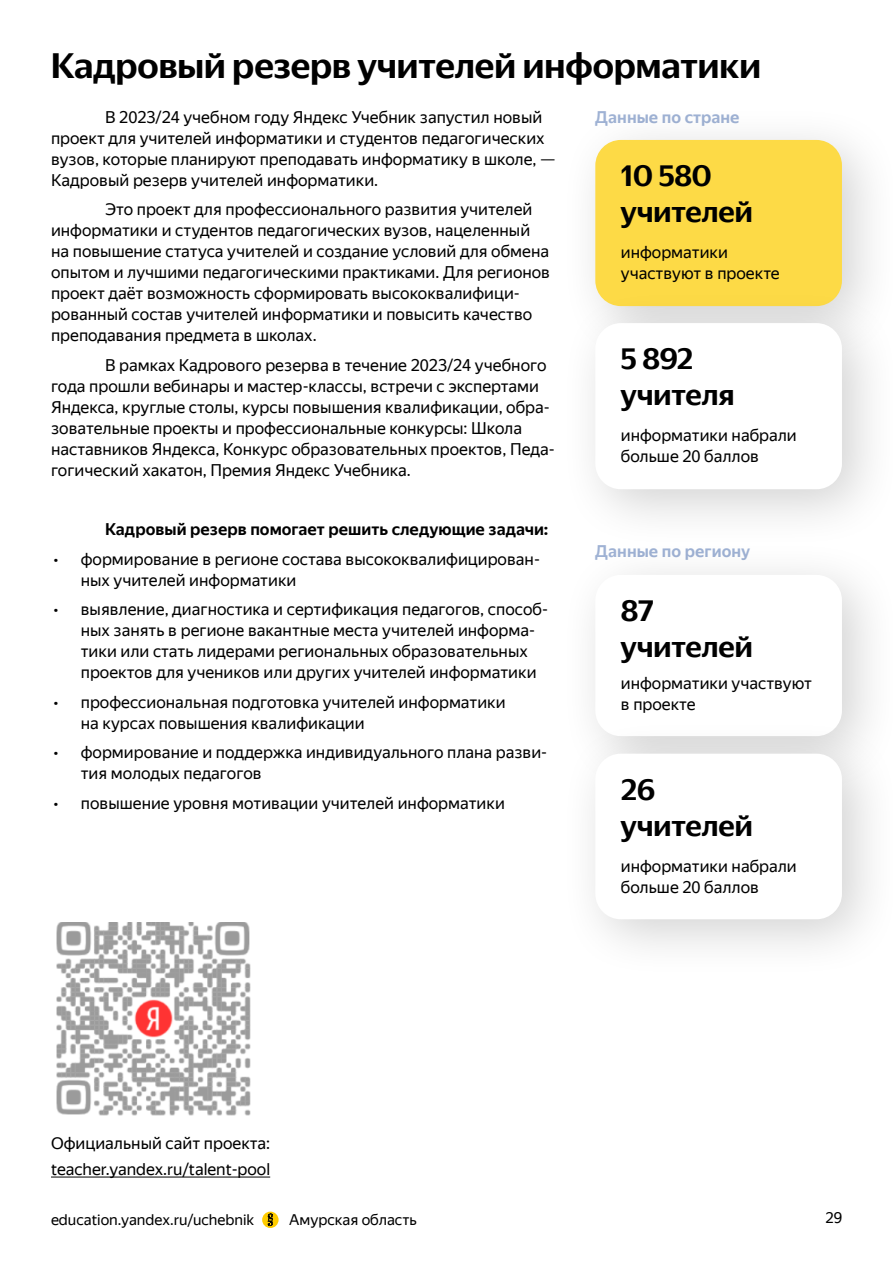
<style>
.page{position:relative;width:893px;height:1263px;background:#fff}
.page>*{position:absolute;margin:0;border:0;box-sizing:border-box;transform-origin:0 0}
.t1{font:700 36px "YS Display";color:#000}
.t2{font:700 30px/36px "YS Display";color:#000}
.Paragraph_S{font:16.5px/21px "YS Text";color:#000}
.Paragraph_S-2{font:700 16.5px "YS Text";color:#000}
.Paragraph_S-3{font:700 16.5px "YS Text";color:#9fb2d4}
.Paragraph_XS{font:15px "YS Text";color:#000}
</style>
<div class="page">
<svg style="left:262px;top:1212px;width:17px;height:16px"></svg>
<svg style="left:268px;top:1213px;width:5px;height:13px"></svg>
<img style="left:56px;top:923px;width:195px;height:193px">
<div style="left:560px;top:104px;width:333px;height:262px;background:#000;opacity:.18"></div>
<div style="left:595px;top:140px;width:247px;height:166px;background:#fdda46;border-radius:26px"></div>
<hr style="left:51px;top:1176px;width:219px;height:1px;background:#000">
<div style="left:560px;top:288px;width:333px;height:261px;background:#000;opacity:.18"></div>
<div style="left:595px;top:323px;width:247px;height:166px;background:#fff;border-radius:26px"></div>
<div style="left:560px;top:539px;width:333px;height:257px;background:#000;opacity:.18"></div>
<div style="left:595px;top:575px;width:247px;height:161px;background:#fff;border-radius:26px"></div>
<div style="left:560px;top:718px;width:333px;height:261px;background:#000;opacity:.18"></div>
<div style="left:595px;top:754px;width:247px;height:165px;background:#fff;border-radius:26px"></div>
<p class="t1" style="left:51px;top:44px;width:711px">Кадровый резерв учителей информатики</p>
<p class="Paragraph_S" style="left:51px;top:106px;width:506px;text-indent:54px">В 2023/24 учебном году Яндекс Учебник запустил новый проект для учителей информатики и студентов педагогических вузов, которые планируют преподавать информатику в школе, — Кадровый резерв учителей информатики.</p>
<p class="Paragraph_S" style="left:51px;top:199px;width:501px;text-indent:54px">Это проект для профессионального развития учителей информатики и студентов педагогических вузов, нацеленный на повышение статуса учителей и создание условий для обмена опытом и лучшими педагогическими практиками. Для регионов проект даёт возможность сформировать высококвалифици&shy;рованный состав учителей информатики и повысить качество преподавания предмета в школах.</p>
<p class="Paragraph_S" style="left:51px;top:354px;width:505px;text-indent:54px">В рамках Кадрового резерва в течение 2023/24 учебного года прошли вебинары и мастер-классы, встречи с экспертами Яндекса, круглые столы, курсы повышения квалификации, обра&shy;зовательные проекты и профессиональные конкурсы: Школа наставников Яндекса, Конкурс образовательных проектов, Педа&shy;гогический хакатон, Премия Яндекс Учебника.</p>
<p class="Paragraph_S-2" style="left:105px;top:518px;width:445px">Кадровый резерв помогает решить следующие задачи:</p>
<p class="Paragraph_S" style="left:81px;top:548px;width:461px;text-indent:-27px">• формирование в регионе состава высококвалифицирован&shy;ных учителей информатики</p>
<p class="Paragraph_S" style="left:81px;top:598px;width:469px;text-indent:-27px">• выявление, диагностика и сертификация педагогов, способ&shy;ных занять в регионе вакантные места учителей информа&shy;тики или стать лидерами региональных образовательных проектов для учеников или других учителей информатики</p>
<p class="Paragraph_S" style="left:81px;top:691px;width:426px;text-indent:-27px">• профессиональная подготовка учителей информатики на курсах повышения квалификации</p>
<p class="Paragraph_S" style="left:81px;top:741px;width:468px;text-indent:-27px">• формирование и поддержка индивидуального плана разви&shy;тия молодых педагогов</p>
<p class="Paragraph_S" style="left:54px;top:792px;width:453px">• повышение уровня мотивации учителей информатики</p>
<p class="Paragraph_S-3" style="left:595px;top:106px;width:146px">Данные по стране</p>
<h3 class="t2" style="left:621px;top:158px;width:133px">10 580 учителей</h3>
<p class="Paragraph_S" style="left:621px;top:241px;width:160px">информатики участвуют в проекте</p>
<h3 class="t2" style="left:621px;top:341px;width:115px">5 892 учителя</h3>
<p class="Paragraph_S" style="left:621px;top:425px;width:177px">информатики набрали больше 20 баллов</p>
<p class="Paragraph_S-3" style="left:595px;top:541px;width:156px">Данные по региону</p>
<h3 class="t2" style="left:621px;top:593px;width:133px">87 учителей</h3>
<h3 class="Paragraph_S" style="left:621px;top:672px;width:193px">информатики участвуют в проекте</h3>
<h3 class="t2" style="left:621px;top:771px;width:133px">26 учителей</h3>
<p class="Paragraph_S" style="left:621px;top:855px;width:177px">информатики набрали больше 20 баллов</p>
<p class="Paragraph_S" style="left:51px;top:1132px;width:221px">Официальный сайт проекта:</p>
<p class="Paragraph_S" style="left:51px;top:1158px;width:221px">teacher.yandex.ru/talent-pool</p>
<p class="Paragraph_XS" style="left:51px;top:1210px;width:205px">education.yandex.ru/uchebnik</p>
<p class="Paragraph_XS" style="left:289px;top:1211px;width:129px">Амурская область</p>
<p class="Paragraph_XS" style="left:825px;top:1208px;width:18px">29</p>
</div>
